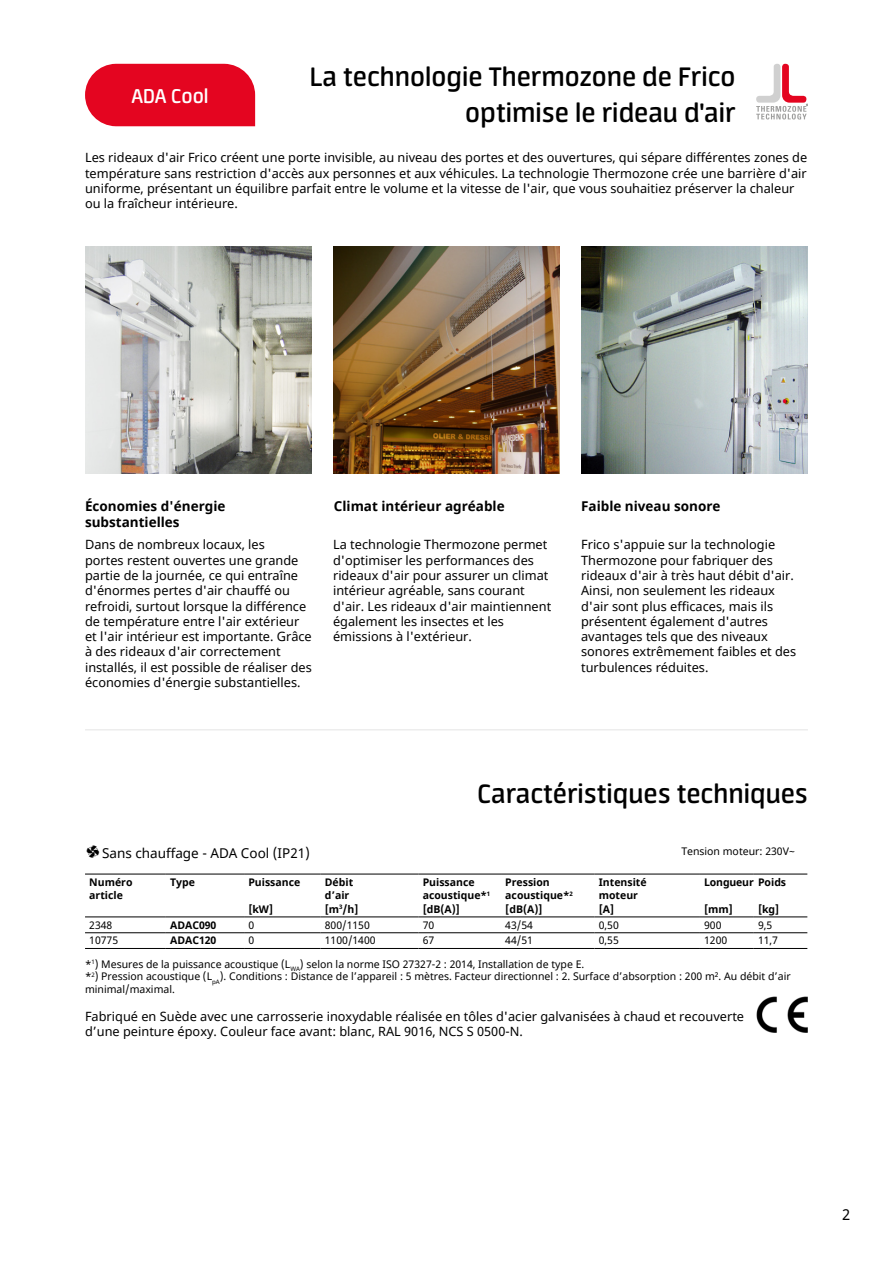
<style>
.page{position:relative;width:893px;height:1263px;background:#fff}
.page>*{position:absolute;margin:0;border:0;box-sizing:border-box;transform-origin:0 0}
.t1{font:600 30px/36px "Neuron";color:#000;text-align:right}
.t2{font:600 22.5px "Neuron";color:#fff}
.t3{font:15px "Noto Sans";color:#000}
.t4{font:700 13.5px/16.2px "Noto Sans";color:#000}
.t5{font:13.5px "Noto Sans";color:#000}
.t6{font:12.75px/15.3px "Noto Sans";color:#000}
.t7{font:10.5px/12.6px "Noto Sans";color:#000}
.t8{font:700 10.5px/13.5px "Noto Sans";color:#000}
.s1{font-family:"Frico";font-size:18px}
</style>
<div class="page">
<img style="left:85px;top:247px;width:227px;height:226px">
<img style="left:333px;top:247px;width:226px;height:226px">
<img style="left:581px;top:247px;width:227px;height:226px">
<div style="left:85px;top:64px;width:170px;height:62px;background:#e40520"></div>
<svg style="left:756px;top:64px;width:52px;height:55px"></svg>
<hr style="left:85px;top:729px;width:723px;height:1px;background:#ededed">
<img style="left:756px;top:997px;width:51px;height:35px">
<hr style="left:85px;top:932px;width:81px;height:1px;background:#000">
<hr style="left:166px;top:932px;width:78px;height:1px;background:#000">
<hr style="left:244px;top:932px;width:77px;height:1px;background:#000">
<hr style="left:321px;top:932px;width:97px;height:1px;background:#000">
<hr style="left:418px;top:932px;width:83px;height:1px;background:#000">
<hr style="left:501px;top:932px;width:94px;height:1px;background:#000">
<hr style="left:595px;top:932px;width:105px;height:1px;background:#000">
<hr style="left:700px;top:932px;width:54px;height:1px;background:#000">
<hr style="left:754px;top:932px;width:53px;height:1px;background:#000">
<hr style="left:85px;top:948px;width:81px;height:1px;background:#000">
<hr style="left:166px;top:948px;width:78px;height:1px;background:#000">
<hr style="left:244px;top:948px;width:77px;height:1px;background:#000">
<hr style="left:321px;top:948px;width:97px;height:1px;background:#000">
<hr style="left:418px;top:948px;width:83px;height:1px;background:#000">
<hr style="left:501px;top:948px;width:94px;height:1px;background:#000">
<hr style="left:595px;top:948px;width:105px;height:1px;background:#000">
<hr style="left:700px;top:948px;width:54px;height:1px;background:#000">
<hr style="left:754px;top:948px;width:53px;height:1px;background:#000">
<hr style="left:85px;top:874px;width:81px;height:1px;background:#000">
<hr style="left:166px;top:874px;width:78px;height:1px;background:#000">
<hr style="left:244px;top:874px;width:77px;height:1px;background:#000">
<hr style="left:321px;top:874px;width:97px;height:1px;background:#000">
<hr style="left:418px;top:874px;width:83px;height:1px;background:#000">
<hr style="left:501px;top:874px;width:94px;height:1px;background:#000">
<hr style="left:595px;top:874px;width:105px;height:1px;background:#000">
<hr style="left:700px;top:874px;width:54px;height:1px;background:#000">
<hr style="left:754px;top:874px;width:53px;height:1px;background:#000">
<hr style="left:85px;top:916px;width:81px;height:1px;background:#000">
<hr style="left:166px;top:916px;width:78px;height:1px;background:#000">
<hr style="left:244px;top:916px;width:77px;height:1px;background:#000">
<hr style="left:321px;top:916px;width:97px;height:1px;background:#000">
<hr style="left:418px;top:916px;width:83px;height:1px;background:#000">
<hr style="left:501px;top:916px;width:94px;height:1px;background:#000">
<hr style="left:595px;top:916px;width:105px;height:1px;background:#000">
<hr style="left:700px;top:916px;width:54px;height:1px;background:#000">
<hr style="left:754px;top:916px;width:53px;height:1px;background:#000">
<h2 class="t2" style="left:131px;top:83px;width:79px">ADA Cool</h2>
<h1 class="t1" style="left:310px;top:59px;width:427px">La technologie Thermozone de Frico optimise le rideau d'air</h1>
<p class="t6" style="left:85px;top:151px;width:724px">Les rideaux d'air Frico créent une porte invisible, au niveau des portes et des ouvertures, qui sépare différentes zones de température sans restriction d'accès aux personnes et aux véhicules. La technologie Thermozone crée une barrière d'air uniforme, présentant un équilibre parfait entre le volume et la vitesse de l'air, que vous souhaitiez préserver la chaleur ou la fraîcheur intérieure.</p>
<p class="t4" style="left:85px;top:498px;width:142px">Économies d'énergie substantielles</p>
<p class="t4" style="left:334px;top:498px;width:172px">Climat intérieur agréable</p>
<p class="t4" style="left:581px;top:498px;width:141px">Faible niveau sonore</p>
<p class="t6" style="left:85px;top:537px;width:228px">Dans de nombreux locaux, les<br>portes restent ouvertes une grande partie de la journée, ce qui entraîne d'énormes pertes d'air chauffé ou refroidi, surtout lorsque la différence de température entre l'air extérieur et l'air intérieur est importante. Grâce à des rideaux d'air correctement installés, il est possible de réaliser des économies d'énergie substantielles.</p>
<p class="t6" style="left:333px;top:537px;width:220px">La technologie Thermozone permet d'optimiser les performances des rideaux d'air pour assurer un climat intérieur agréable, sans courant d'air. Les rideaux d'air maintiennent également les insectes et les émissions à l'extérieur.</p>
<p class="t6" style="left:581px;top:537px;width:217px">Frico s'appuie sur la technologie<br>Thermozone pour fabriquer des rideaux d'air à très haut débit d'air.<br>Ainsi, non seulement les rideaux d'air sont plus efficaces, mais ils présentent également d'autres avantages tels que des niveaux sonores extrêmement faibles et des turbulences réduites.</p>
<p class="t5" style="left:85px;top:844px;width:226px"><span class="s1">1</span>Sans chauffage - ADA Cool (IP21)</p>
<p class="t8" style="left:89px;top:875px;width:45px">Numéro article</p>
<p class="t8" style="left:170px;top:875px;width:26px">Type</p>
<p class="t8" style="left:248px;top:875px;width:53px">Puissance</p>
<p class="t8" style="left:248px;top:902px;width:26px">[kW]</p>
<h1 class="t1" style="left:478px;top:776px;width:332px">Caractéristiques techniques</h1>
<p class="t7" style="left:682px;top:846px;width:115px">Tension moteur: 230V~</p>
<p class="t8" style="left:325px;top:875px;width:35px">Débit d’air [m<sup>3</sup>/h]</p>
<p class="t8" style="left:423px;top:875px;width:69px">Puissance acoustique*<sup>1 </sup>[dB(A)]</p>
<p class="t8" style="left:505px;top:875px;width:69px">Pression acoustique*<sup>2 </sup>[dB(A)]</p>
<p class="t8" style="left:599px;top:875px;width:49px">Intensité moteur [A]</p>
<p class="t8" style="left:704px;top:875px;width:84px">Longueur Poids</p>
<p class="t8" style="left:704px;top:902px;width:30px">[mm]</p>
<p class="t8" style="left:758px;top:902px;width:23px">[kg]</p>
<p class="t7" style="left:89px;top:919px;width:25px">2348</p>
<p class="t8" style="left:170px;top:918px;width:48px">ADAC090</p>
<p class="t7" style="left:248px;top:919px;width:7px">0</p>
<p class="t7" style="left:325px;top:919px;width:47px">800/1150</p>
<p class="t7" style="left:423px;top:919px;width:13px">70</p>
<p class="t7" style="left:505px;top:919px;width:29px">43/54</p>
<p class="t7" style="left:599px;top:919px;width:21px">0,50</p>
<p class="t7" style="left:704px;top:919px;width:19px">900</p>
<p class="t7" style="left:758px;top:919px;width:16px">9,5</p>
<p class="t7" style="left:89px;top:934px;width:30px">10775</p>
<p class="t8" style="left:170px;top:934px;width:48px">ADAC120</p>
<p class="t7" style="left:248px;top:934px;width:7px">0</p>
<p class="t7" style="left:325px;top:934px;width:52px">1100/1400</p>
<p class="t7" style="left:423px;top:934px;width:13px">67</p>
<p class="t7" style="left:505px;top:934px;width:29px">44/51</p>
<p class="t7" style="left:599px;top:934px;width:21px">0,55</p>
<p class="t7" style="left:704px;top:934px;width:25px">1200</p>
<p class="t7" style="left:758px;top:934px;width:21px">11,7</p>
<p class="t7" style="left:85px;top:958px;width:707px">*<sup>1</sup>) Mesures de la puissance acoustique (L<sub>WA</sub>) selon la norme ISO 27327-2 : 2014, Installation de type E.<br>*<sup>2</sup>) Pression acoustique (L<sub>pA</sub>). Conditions : Distance de l’appareil : 5 mètres. Facteur directionnel : 2. Surface d’absorption : 200 m². Au débit d’air minimal/maximal.</p>
<p class="t6" style="left:85px;top:1009px;width:661px">Fabriqué en Suède avec une carrosserie inoxydable réalisée en tôles d'acier galvanisées à chaud et recouverte d’une peinture époxy. Couleur face avant: blanc, RAL 9016, NCS S 0500-N.</p>
<p class="t3" style="left:842px;top:1204px;width:10px">2</p>
</div>
